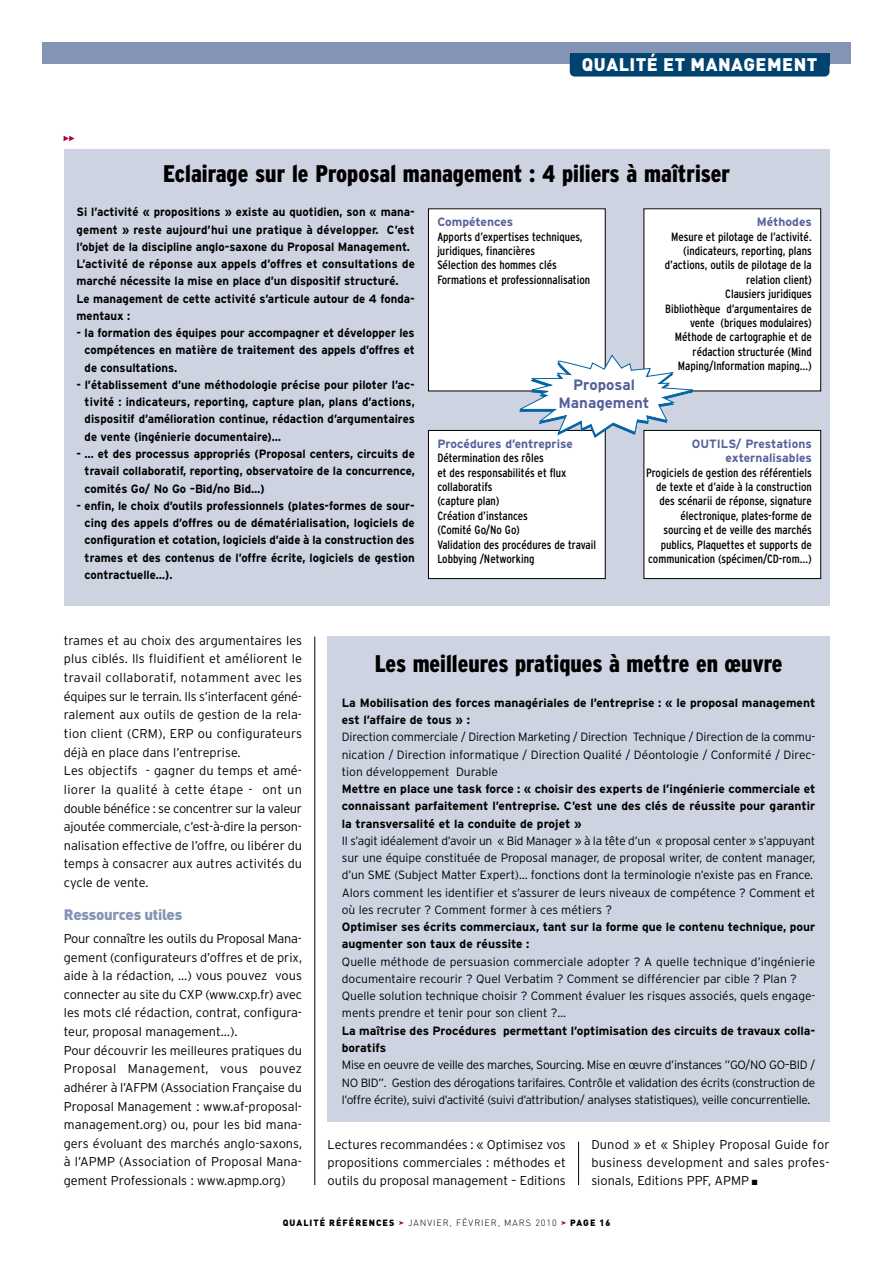
<style>
.page{position:relative;width:893px;height:1262px;background:#fff}
.page>*{position:absolute;margin:0;border:0;box-sizing:border-box;transform-origin:0 0}
.t1{font:900 condensed 24px "Interstate";color:#000}
.t2{font:900 18px "DIN";letter-spacing:.025em;color:#fff}
.t3{font:700 15px/18px "Interstate";color:#56619b;text-align:center}
.t4{font:900 15px "DIN";letter-spacing:-.015em;color:#8494b4}
.t5{font:300 12.75px/18.6px "Interstate";color:#000}
.t6{font:300 12px/17.2px "Interstate";color:#000;text-align:justify}
.t7{font:700 12px/17.2px "Interstate";color:#000;text-align:justify;scale:.95 1}
.t8{font:condensed 12px/14.4px "Interstate";color:#000}
.t9{font:700 12px/17.2px "Interstate";color:#000}
.t10{font:700 12px/14.4px "Interstate";color:#56619b;text-align:right}
.t11{font:300 9px "DIN";letter-spacing:.105em;color:#000}
.s1{font-weight:900}
.s2{color:#ac002e}
</style>
<div class="page">
<hr style="left:314px;top:636px;width:1px;height:549px;background:#000">
<hr style="left:578px;top:1141px;width:1px;height:44px;background:#000">
<div style="left:43px;top:43px;width:807px;height:21px;background:#8494b4"></div>
<div style="left:569px;top:53px;width:260px;height:24px;background:#00436f;border-radius:5px"></div>
<div style="left:64px;top:149px;width:765px;height:456px;background:#ced3e2"></div>
<div style="left:327px;top:636px;width:502px;height:486px;background:#ced3e2"></div>
<div style="left:428px;top:209px;width:177px;height:182px;background:#fff"></div>
<div style="left:428px;top:208px;width:177px;height:183px;border:1px solid #000"></div>
<div style="left:428px;top:430px;width:177px;height:148px;background:#fff"></div>
<div style="left:428px;top:430px;width:177px;height:149px;border:1px solid #000"></div>
<div style="left:644px;top:430px;width:176px;height:148px;background:#fff"></div>
<div style="left:643px;top:430px;width:178px;height:149px;border:1px solid #000"></div>
<div style="left:644px;top:209px;width:176px;height:182px;background:#fff"></div>
<svg style="left:519px;top:355px;width:174px;height:83px"></svg>
<h2 class="t2" style="left:581px;top:58px;width:237px">QUALITÉ ET MANAGEMENT</h2>
<h1 class="t1" style="left:163px;top:165px;width:568px">Eclairage sur le Proposal management : 4 piliers à maîtriser</h1>
<p class="t10" style="left:437px;top:216px;width:77px">Compétences</p>
<p class="t8" style="left:437px;top:230px;width:154px">Apports d’expertises techniques, juridiques, financières<br>Sélection des hommes clés<br>Formations et professionnalisation</p>
<p class="t7" style="left:77px;top:204px;width:357px;text-align:left">Si l’activité « propositions » existe au quotidien, son « mana&shy;gement » reste aujourd’hui une pratique à développer. C’est l’objet de la discipline anglo-saxone du Proposal Management.<br>L’activité de réponse aux appels d’offres et consultations de marché nécessite la mise en place d’un dispositif structuré.<br>Le management de cette activité s’articule autour de 4 fonda&shy;mentaux :</p>
<p class="t7" style="left:85px;top:325px;width:349px;text-indent:-8px">- la formation des équipes pour accompagner et développer les compétences en matière de traitement des appels d’offres et de consultations.</p>
<p class="t7" style="left:85px;top:377px;width:349px;text-indent:-8px">- l’établissement d’une méthodologie précise pour piloter l’ac&shy;tivité : indicateurs, reporting, capture plan, plans d’actions, dispositif d’amélioration continue, rédaction d’argumentaires de vente (ingénierie documentaire)…</p>
<p class="t7" style="left:85px;top:446px;width:349px;text-indent:-8px">- … et des processus appropriés (Proposal centers, circuits de travail collaboratif, reporting, observatoire de la concurrence, comités Go/ No Go –Bid/no Bid…)</p>
<p class="t7" style="left:85px;top:498px;width:349px;text-indent:-8px">- enfin, le choix d’outils professionnels (plates-formes de sour&shy;cing des appels d’offres ou de dématérialisation, logiciels de configuration et cotation, logiciels d’aide à la construction des trames et des contenus de l’offre écrite, logiciels de gestion contractuelle…).</p>
<p class="t10" style="left:756px;top:216px;width:56px">Méthodes</p>
<p class="t8" style="left:665px;top:230px;width:148px;text-align:right">Mesure et pilotage de l’activité. (indicateurs, reporting, plans d’actions, outils de pilotage de la relation client)<br>Clausiers juridiques<br>Bibliothèque d’argumentaires de vente (briques modulaires)<br>Méthode de cartographie et de rédaction structurée (Mind<br>Maping/Information maping…)</p>
<p class="t3" style="left:558px;top:377px;width:93px">Proposal<br>Management</p>
<p class="t10" style="left:691px;top:437px;width:121px">OUTILS/ Prestations externalisables</p>
<p class="t8" style="left:646px;top:466px;width:167px;text-align:right">Progiciels de gestion des référentiels de texte et d’aide à la construction des scénarii de réponse, signature électronique, plates-forme de sourcing et de veille des marchés publics, Plaquettes et supports de communication (spécimen/CD-rom…)</p>
<p class="t10" style="left:437px;top:437px;width:137px">Procédures d’entreprise</p>
<p class="t8" style="left:437px;top:452px;width:160px">Détermination des rôles<br>et des responsabilités et flux collaboratifs<br>(capture plan)<br>Création d’instances<br>(Comité Go/No Go)<br>Validation des procédures de travail<br>Lobbying /Networking</p>
<p class="t5" style="left:64px;top:632px;width:240px">trames et au choix des argumentaires les plus ciblés. Ils fluidifient et améliorent le travail collaboratif, notamment avec les équipes sur le terrain. Ils s’interfacent géné&shy;ralement aux outils de gestion de la rela&shy;tion client (CRM), ERP ou configurateurs déjà en place dans l’entreprise.<br>Les objectifs - gagner du temps et amé&shy;liorer la qualité à cette étape - ont un double bénéfice : se concentrer sur la valeur ajoutée commerciale, c’est-à-dire la person&shy;nalisation effective de l’offre, ou libérer du temps à consacrer aux autres activités du cycle de vente.</p>
<p class="t4" style="left:64px;top:909px;width:120px">Ressources utiles</p>
<p class="t5" style="left:64px;top:930px;width:240px">Pour connaître les outils du Proposal Mana&shy;gement (configurateurs d’offres et de prix, aide à la rédaction, …) vous pouvez vous connecter au site du CXP (www.cxp.fr) avec les mots clé rédaction, contrat, configura&shy;teur, proposal management…).<br>Pour découvrir les meilleures pratiques du Proposal Management, vous pouvez adhérer à l’AFPM (Association Française du Proposal Management : www.af-proposal&shy;management.org) ou, pour les bid mana&shy;gers évoluant des marchés anglo-saxons, à l’APMP (Association of Proposal Mana&shy;gement Professionals : www.apmp.org)</p>
<h1 class="t1" style="left:374px;top:654px;width:409px">Les meilleures pratiques à mettre en œuvre</h1>
<p class="t9" style="left:342px;top:695px;width:475px">La Mobilisation des forces managériales de l’entreprise : « le proposal management est l’affaire de tous » :</p>
<p class="t6" style="left:342px;top:729px;width:475px">Direction commerciale / Direction Marketing / Direction Technique / Direction de la commu&shy;nication / Direction informatique / Direction Qualité / Déontologie / Conformité / Direc&shy;tion développement Durable</p>
<p class="t9" style="left:342px;top:781px;width:475px;text-align:justify">Mettre en place une task force : « choisir des experts de l’ingénierie commerciale et connaissant parfaitement l’entreprise. C’est une des clés de réussite pour garantir la transversalité et la conduite de projet »</p>
<p class="t6" style="left:342px;top:833px;width:475px;text-align:left">Il s’agit idéalement d’avoir un « Bid Manager » à la tête d’un « proposal center » s’appuyant sur une équipe constituée de Proposal manager, de proposal writer, de content manager, d’un SME (Subject Matter Expert)… fonctions dont la terminologie n’existe pas en France.<br>Alors comment les identifier et s’assurer de leurs niveaux de compétence ? Comment et où les recruter ? Comment former à ces métiers ?</p>
<p class="t9" style="left:342px;top:919px;width:475px">Optimiser ses écrits commerciaux, tant sur la forme que le contenu technique, pour augmenter son taux de réussite :</p>
<p class="t6" style="left:342px;top:954px;width:475px;text-align:left">Quelle méthode de persuasion commerciale adopter ? A quelle technique d’ingénierie documentaire recourir ? Quel Verbatim ? Comment se différencier par cible ? Plan ?<br>Quelle solution technique choisir ? Comment évaluer les risques associés, quels engage&shy;ments prendre et tenir pour son client ?…</p>
<p class="t9" style="left:342px;top:1022px;width:475px">La maîtrise des Procédures permettant l’optimisation des circuits de travaux colla&shy;boratifs</p>
<p class="t6" style="left:342px;top:1057px;width:475px">Mise en oeuvre de veille des marches, Sourcing. Mise en œuvre d’instances ”GO/NO GO–BID / NO BID”. Gestion des dérogations tarifaires. Contrôle et validation des écrits (construction de l’offre écrite), suivi d’activité (suivi d’attribution/ analyses statistiques), veille concurrentielle.</p>
<p class="t5" style="left:327px;top:1136px;width:240px;line-height:18px;text-align:justify">Lectures recommandées : « Optimisez vos propositions commerciales : méthodes et outils du proposal management – Editions</p>
<p class="t5" style="left:591px;top:1136px;width:240px;line-height:18px;text-align:justify">Dunod » et « Shipley Proposal Guide for business development and sales profes&shy;sionals, Editions PPF, APMP ■</p>
<p class="t11" style="left:283px;top:1219px;width:329px"><span class="s1">QUALITÉ RÉFÉRENCES</span> <span class="s2">➤</span> JANVIER, FÉVRIER, MARS 2010 <span class="s2">➤</span> <span class="s1">PAGE 16</span></p>
</div>
